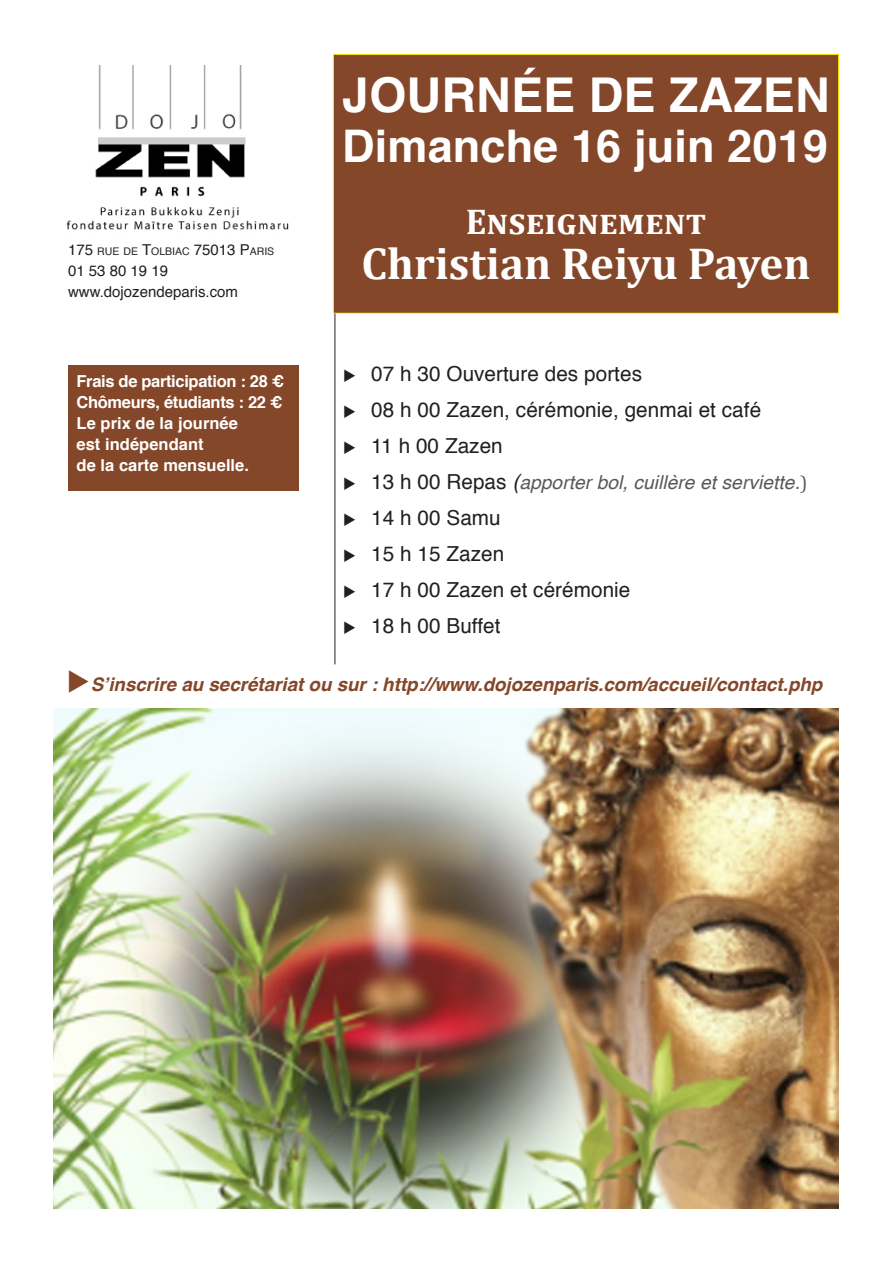
<style>
.page{position:relative;width:893px;height:1263px;background:#fff}
.page>*{position:absolute;margin:0;border:0;box-sizing:border-box;transform-origin:0 0}
.t1{font:700 48px "Helvetica";letter-spacing:.005em;color:#fff}
.t2{font:700 45px "Cambria";color:#fff}
.t3{font:700 45px "Helvetica";letter-spacing:.005em;color:#fff}
.t4{font:700 36px "Cambria";letter-spacing:.005em;color:#fff}
.t5{font:20.7px "Helvetica";letter-spacing:.005em;color:#231f20}
.t6{font:italic 19.2px "Helvetica";letter-spacing:.005em;color:#595959}
.t7{font:italic 700 18.75px "Helvetica";color:#854729}
.t8{font:700 16.5px/21px "Helvetica";letter-spacing:.005em;color:#fff}
.Texte{font:15px "Helvetica";color:#231f20}
.Texte-2{font:10.5px "Helvetica";color:#231f20}
.s1{font-size:15px}
.s2{color:#231f20}
.s3{font-style:normal;font-size:20.7px;color:#231f20}
.s4{font-size:20.7px;color:#231f20}
.s5{font-family:"Cambria";font-style:normal}
.s6{font-style:inherit}
</style>
<div class="page">
<div style="left:68px;top:366px;width:230px;height:125px;background:#854729"></div>
<img style="left:66px;top:65px;width:223px;height:165px">
<div style="left:333px;top:54px;width:506px;height:259px;background:#854729"></div>
<div style="left:333px;top:54px;width:506px;height:260px;border:1px solid #fff101"></div>
<img style="left:54px;top:708px;width:785px;height:501px">
<hr style="left:335px;top:314px;width:1px;height:350px;background:#231f20">
<p class="Texte-2" style="left:68px;top:243px;width:208px"><span class="s1">175</span> RUE DE <span class="s1">T</span>OLBIAC <span class="s1">75013 P</span>ARIS</p>
<p class="Texte" style="left:68px;top:259px;width:102px">01 53 80 19 19</p>
<p class="Texte" style="left:68px;top:280px;width:172px">www.dojozendeparis.com</p>
<p class="t8" style="left:77px;top:370px;width:209px">Frais de participation : 28 €<br>Chômeurs, étudiants : 22 €<br>Le prix de la journée<br>est indépendant<br>de la carte mensuelle.</p>
<p class="t1" style="left:342px;top:56px;width:489px">JOURNÉE DE ZAZEN</p>
<p class="t3" style="left:342px;top:109px;width:487px">Dimanche 16 juin 2019</p>
<p class="t4" style="left:466px;top:196px;width:242px">Enseignement</p>
<p class="t2" style="left:361px;top:231px;width:451px">Christian Reiyu Payen</p>
<p class="t5" style="left:343px;top:358px;width:300px">◆ 07 h 30 Ouverture des portes</p>
<p class="t5" style="left:343px;top:394px;width:420px">◆ 08 h 00 Zazen, cérémonie, genmai et café</p>
<p class="t5" style="left:343px;top:430px;width:161px">◆ 11 h 00 Zazen</p>
<p class="t6" style="left:343px;top:467px;width:466px"><span class="s2">◆</span> <span class="s3">13 h 00</span> <span class="s3">R</span><span class="s3">epas</span> <span class="s4">(</span>apporter bol, cuillère et serviette.<span class="s5">)</span></p>
<p class="t5" style="left:343px;top:502px;width:159px">◆ 14 h 00 Samu</p>
<p class="t5" style="left:343px;top:538px;width:163px">◆ 15 h 15 Zazen</p>
<p class="t5" style="left:343px;top:574px;width:289px">◆ 17 h 00 Zazen et cérémonie</p>
<p class="t5" style="left:343px;top:610px;width:159px">◆ 18 h 00 <span class="s6">B</span>uffet</p>
<p class="t7" style="left:67px;top:669px;width:757px">◆S’inscrire au secrétariat ou sur : http://www.dojozenparis.com/accueil/contact.php</p>
</div>
